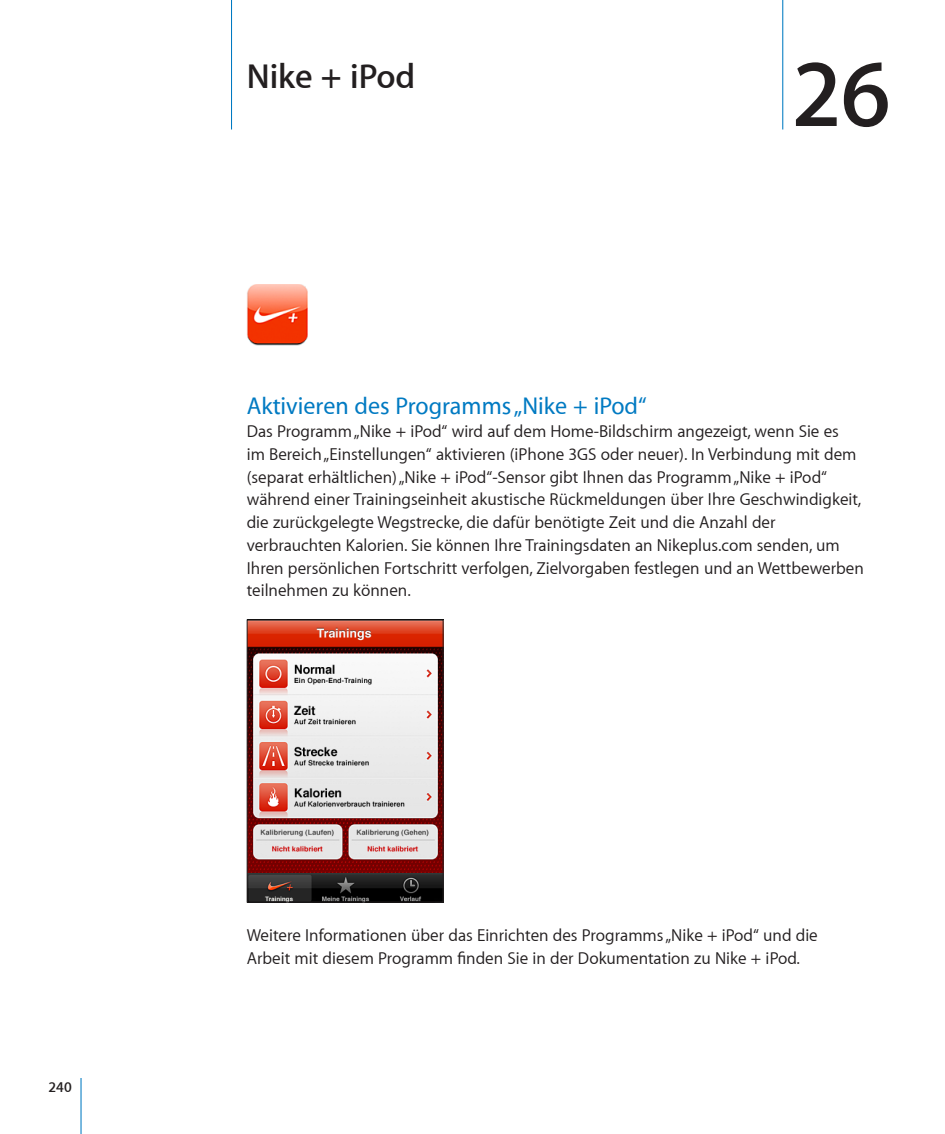
<style>
.page{position:relative;width:945px;height:1134px;background:#fff}
.page>*{position:absolute;margin:0;border:0;box-sizing:border-box;transform-origin:0 0}
.yChapterNumber{font:600 96.25px "Myriad Set";color:#231f20}
.SectionTitle{font:600 35px "Myriad Set";color:#231f20}
.t1{font:500 24.5px "Myriad Set";color:#007ac2}
.BodyFirst{font:17.5px/22.8px "Myriad Set Text";color:#231f20}
.BodyRegular{font:17.5px/22.8px "Myriad Set Text";color:#231f20}
.yFooterLeft{font:600 14.88px "Myriad Set";color:#231f20}
</style>
<div class="page">
<hr style="left:231px;top:0;width:1px;height:130px;background:#007ac2">
<hr style="left:80px;top:1078px;width:2px;height:56px;background:#007ac2">
<img style="left:247px;top:285px;width:61px;height:61px">
<img style="left:249px;top:622px;width:193px;height:278px">
<div style="left:247px;top:620px;width:197px;height:282px;border:1px solid #231f20"></div>
<hr style="left:782px;top:0;width:1px;height:130px;background:#007ac2">
<p class="yFooterLeft" style="left:49px;top:1078px;width:25px">240</p>
<p class="SectionTitle" style="left:247px;top:54px;width:170px">Nike + iPod</p>
<p class="yChapterNumber" style="left:792px;top:34px;width:100px">26</p>
<h1 class="t1" style="left:247px;top:391px;width:402px">Aktivieren des Programms „Nike + iPod“</h1>
<p class="BodyFirst" style="left:247px;top:420px;width:619px">Das Programm „Nike + iPod“ wird auf dem Home-Bildschirm angezeigt, wenn Sie es<br>im Bereich „Einstellungen“ aktivieren (iPhone 3GS oder neuer). In Verbindung mit dem (separat erhältlichen) „Nike + iPod“-Sensor gibt Ihnen das Programm „Nike + iPod“ während einer Trainingseinheit akustische Rückmeldungen über Ihre Geschwindigkeit, die zurückgelegte Wegstrecke, die dafür benötigte Zeit und die Anzahl der verbrauchten Kalorien. Sie können Ihre Trainingsdaten an Nikeplus.com senden, um Ihren persönlichen Fortschritt verfolgen, Zielvorgaben festlegen und an Wettbewerben teilnehmen zu können.</p>
<p class="BodyRegular" style="left:247px;top:923px;width:573px">Weitere Informationen über das Einrichten des Programms „Nike + iPod“ und die<br>Arbeit mit diesem Programm finden Sie in der Dokumentation zu Nike + iPod.</p>
</div>
